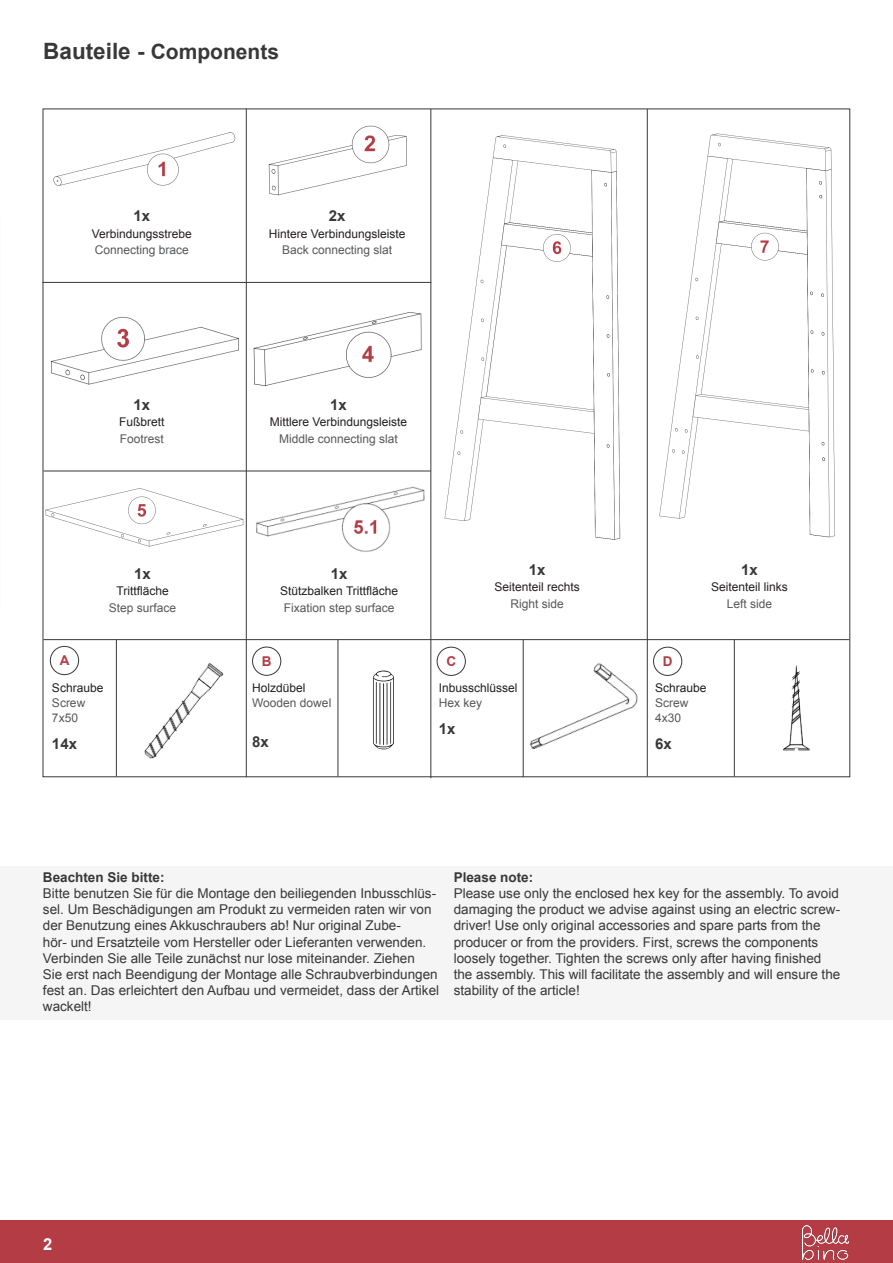
<style>
.page{position:relative;width:893px;height:1263px;background:#fff}
.page>*{position:absolute;margin:0;border:0;box-sizing:border-box;transform-origin:0 0}
.t1{font:700 21px "Arial";color:#383839}
.t2{font:700 16.5px "Arial";color:#fff}
.t3{font:700 15px "Arial";color:#383839}
.t4{font:13.5px/16.2px "Arial";color:#383839}
.t5{font:700 13.5px "Arial";color:#383839}
.t6{font:700 13.5px "Arial";color:#b33c45}
.t7{font:12px "Arial";color:#231f20}
.t8{font:12px "Arial";color:#57585a}
.s1{font-size:22.5px}
</style>
<div class="page">
<div style="left:0;top:1220px;width:893px;height:43px;background:#b33c45"></div>
<img style="left:802px;top:1225px;width:47px;height:35px">
<hr style="left:116px;top:640px;width:1px;height:136px;background:#383839">
<div style="left:50px;top:646px;width:29px;height:29px;border:1px solid #383839;border-radius:50%"></div>
<hr style="left:246px;top:109px;width:1px;height:668px;background:#383839">
<hr style="left:338px;top:640px;width:1px;height:136px;background:#383839">
<div style="left:252px;top:647px;width:29px;height:29px;border:1px solid #383839;border-radius:50%"></div>
<img style="left:144px;top:663px;width:80px;height:96px">
<img style="left:529px;top:663px;width:109px;height:86px">
<hr style="left:430px;top:109px;width:1px;height:669px;background:#383839">
<hr style="left:523px;top:640px;width:1px;height:137px;background:#383839">
<div style="left:437px;top:647px;width:29px;height:29px;border:1px solid #383839;border-radius:50%"></div>
<img style="left:373px;top:670px;width:21px;height:80px">
<hr style="left:647px;top:109px;width:1px;height:667px;background:#383839">
<hr style="left:734px;top:640px;width:1px;height:136px;background:#383839">
<div style="left:653px;top:647px;width:29px;height:29px;border:1px solid #383839;border-radius:50%"></div>
<img style="left:783px;top:665px;width:27px;height:86px">
<hr style="left:43px;top:282px;width:388px;height:1px;background:#383839">
<img style="left:53px;top:132px;width:183px;height:54px">
<img style="left:268px;top:125px;width:139px;height:71px">
<img style="left:51px;top:317px;width:188px;height:68px">
<img style="left:253px;top:312px;width:169px;height:75px">
<img style="left:45px;top:488px;width:199px;height:59px">
<img style="left:256px;top:486px;width:169px;height:66px">
<img style="left:444px;top:135px;width:177px;height:405px">
<img style="left:659px;top:133px;width:176px;height:405px">
<hr style="left:43px;top:471px;width:388px;height:1px;background:#383839">
<hr style="left:43px;top:639px;width:806px;height:1px;background:#383839">
<div style="left:0;top:866px;width:893px;height:153px;background:#f5f5f6"></div>
<p class="t1" style="left:43px;top:38px;width:237px"><span class="s1">Bauteile -</span> Components</p>
<p class="t3" style="left:134px;top:206px;width:18px">1x</p>
<p class="t7" style="left:92px;top:226px;width:102px">Verbindungsstrebe</p>
<p class="t8" style="left:95px;top:242px;width:96px">Connecting brace</p>
<p class="t3" style="left:329px;top:206px;width:18px">2x</p>
<p class="t7" style="left:269px;top:226px;width:138px">Hintere Verbindungsleiste</p>
<p class="t8" style="left:282px;top:242px;width:112px">Back connecting slat</p>
<p class="t3" style="left:134px;top:395px;width:18px">1x</p>
<p class="t7" style="left:119px;top:414px;width:47px">Fußbrett</p>
<p class="t8" style="left:120px;top:431px;width:46px">Footrest</p>
<p class="t3" style="left:330px;top:395px;width:18px">1x</p>
<p class="t7" style="left:270px;top:414px;width:139px">Mittlere Verbindungsleiste</p>
<p class="t8" style="left:279px;top:431px;width:120px">Middle connecting slat</p>
<p class="t3" style="left:134px;top:564px;width:18px">1x</p>
<p class="t7" style="left:116px;top:583px;width:54px">Trittfläche</p>
<p class="t8" style="left:109px;top:600px;width:69px">Step surface</p>
<p class="t3" style="left:331px;top:564px;width:18px">1x</p>
<p class="t7" style="left:280px;top:583px;width:120px">Stützbalken Trittfläche</p>
<p class="t8" style="left:284px;top:600px;width:112px">Fixation step surface</p>
<p class="t6" style="left:60px;top:651px;width:11px">A</p>
<p class="t6" style="left:262px;top:652px;width:11px">B</p>
<p class="t7" style="left:52px;top:679px;width:53px">Schraube</p>
<p class="t8" style="left:52px;top:694px;width:35px">Screw</p>
<p class="t8" style="left:52px;top:709px;width:28px">7x50</p>
<p class="t3" style="left:52px;top:733px;width:27px">14x</p>
<p class="t7" style="left:252px;top:679px;width:55px">Holzdübel</p>
<p class="t8" style="left:252px;top:694px;width:81px">Wooden dowel</p>
<p class="t3" style="left:252px;top:732px;width:18px">8x</p>
<p class="t3" style="left:529px;top:560px;width:18px">1x</p>
<p class="t7" style="left:494px;top:579px;width:87px">Seitenteil rechts</p>
<p class="t8" style="left:510px;top:596px;width:55px">Right side</p>
<p class="t6" style="left:446px;top:652px;width:11px">C</p>
<p class="t7" style="left:439px;top:680px;width:80px">Inbusschlüssel</p>
<p class="t8" style="left:439px;top:695px;width:45px">Hex key</p>
<p class="t3" style="left:439px;top:719px;width:18px">1x</p>
<p class="t3" style="left:741px;top:560px;width:18px">1x</p>
<p class="t7" style="left:711px;top:579px;width:78px">Seitenteil links</p>
<p class="t8" style="left:727px;top:596px;width:47px">Left side</p>
<p class="t6" style="left:663px;top:652px;width:11px">D</p>
<p class="t7" style="left:655px;top:680px;width:53px">Schraube</p>
<p class="t8" style="left:655px;top:695px;width:35px">Screw</p>
<p class="t8" style="left:655px;top:710px;width:28px">4x30</p>
<p class="t3" style="left:655px;top:734px;width:18px">6x</p>
<p class="t5" style="left:43px;top:868px;width:123px">Beachten Sie bitte:</p>
<p class="t4" style="left:43px;top:885px;width:398px">Bitte benutzen Sie für die Montage den beiliegenden Inbusschlüs&shy;sel. Um Beschädigungen am Produkt zu vermeiden raten wir von der Benutzung eines Akkuschraubers ab! Nur original Zube-<br>hör- und Ersatzteile vom Hersteller oder Lieferanten verwenden.<br>Verbinden Sie alle Teile zunächst nur lose miteinander. Ziehen<br>Sie erst nach Beendigung der Montage alle Schraubverbindungen fest an. Das erleichtert den Aufbau und vermeidet, dass der Artikel wackelt!</p>
<p class="t5" style="left:454px;top:868px;width:81px">Please note:</p>
<p class="t4" style="left:454px;top:885px;width:388px">Please use only the enclosed hex key for the assembly. To avoid damaging the product we advise against using an electric screw&shy;driver! Use only original accessories and spare parts from the producer or from the providers. First, screws the components loosely together. Tighten the screws only after having finished the assembly. This will facilitate the assembly and will ensure the stability of the article!</p>
<p class="t2" style="left:43px;top:1233px;width:11px">2</p>
</div>
